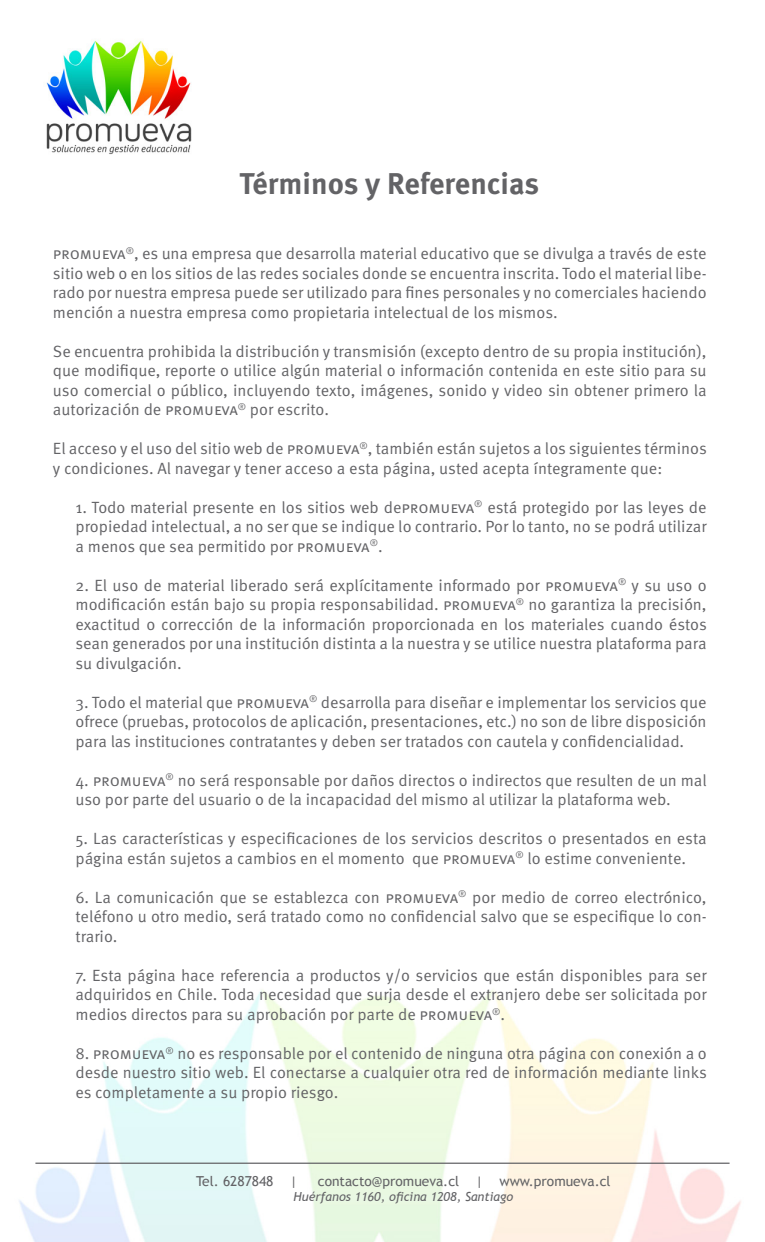
<style>
.page{position:relative;width:765px;height:1242px;background:#fff}
.page>*{position:absolute;margin:0;border:0;box-sizing:border-box;transform-origin:0 0}
.t1{font:700 30px "Meta Pro";color:#636366}
.t2{font:16.25px/19.5px "Meta Pro";color:#636366;text-align:justify}
.t3{font:13.75px "Trebuchet MS";color:#636366}
.t4{font:italic 12.5px "Trebuchet MS";color:#636366}
</style>
<div class="page">
<img style="left:46px;top:40px;width:146px;height:115px">
<img style="left:19px;top:989px;width:722px;height:253px">
<hr style="left:35px;top:1162px;width:695px;height:1px;background:#636366">
<p class="t1" style="left:239px;top:164px;width:301px">Términos y Referencias</p>
<p class="t2" style="left:53px;top:244px;width:655px">promueva<sup>®</sup>, es una empresa que desarrolla material educativo que se divulga a través de este sitio web o en los sitios de las redes sociales donde se encuentra inscrita. Todo el material libe&shy;rado por nuestra empresa puede ser utilizado para fines personales y no comerciales haciendo mención a nuestra empresa como propietaria intelectual de los mismos.</p>
<p class="t2" style="left:53px;top:342px;width:655px">Se encuentra prohibida la distribución y transmisión (excepto dentro de su propia institución), que modifique, reporte o utilice algún material o información contenida en este sitio para su uso comercial o público, incluyendo texto, imágenes, sonido y video sin obtener primero la autorización de promueva<sup>®</sup> por escrito.</p>
<p class="t2" style="left:53px;top:439px;width:655px">El acceso y el uso del sitio web de promueva<sup>®</sup>, también están sujetos a los siguientes términos y condiciones. Al navegar y tener acceso a esta página, usted acepta íntegramente que:</p>
<p class="t2" style="left:75px;top:498px;width:633px">1. Todo material presente en los sitios web depromueva<sup>®</sup> está protegido por las leyes de propiedad intelectual, a no ser que se indique lo contrario. Por lo tanto, no se podrá utilizar a menos que sea permitido por promueva<sup>®</sup>.</p>
<p class="t2" style="left:75px;top:576px;width:633px">2. El uso de material liberado será explícitamente informado por promueva<sup>®</sup> y su uso o modificación están bajo su propia responsabilidad. promueva<sup>®</sup> no garantiza la precisión, exactitud o corrección de la información proporcionada en los materiales cuando éstos sean generados por una institución distinta a la nuestra y se utilice nuestra plataforma para su divulgación.</p>
<p class="t2" style="left:75px;top:693px;width:633px">3. Todo el material que promueva<sup>®</sup> desarrolla para diseñar e implementar los servicios que ofrece (pruebas, protocolos de aplicación, presentaciones, etc.) no son de libre disposición para las instituciones contratantes y deben ser tratados con cautela y confidencialidad.</p>
<p class="t2" style="left:75px;top:771px;width:633px">4. promueva<sup>®</sup> no será responsable por daños directos o indirectos que resulten de un mal uso por parte del usuario o de la incapacidad del mismo al utilizar la plataforma web.</p>
<p class="t2" style="left:75px;top:829px;width:633px">5. Las características y especificaciones de los servicios descritos o presentados en esta página están sujetos a cambios en el momento que promueva<sup>®</sup> lo estime conveniente.</p>
<p class="t2" style="left:75px;top:888px;width:633px">6. La comunicación que se establezca con promueva<sup>®</sup> por medio de correo electrónico, teléfono u otro medio, será tratado como no confidencial salvo que se especifique lo con&shy;trario.</p>
<p class="t2" style="left:75px;top:966px;width:633px">7. Esta página hace referencia a productos y/o servicios que están disponibles para ser adquiridos en Chile. Toda necesidad que surja desde el extranjero debe ser solicitada por medios directos para su aprobación por parte de promueva<sup>®</sup>.</p>
<p class="t2" style="left:75px;top:1044px;width:633px">8. promueva<sup>®</sup> no es responsable por el contenido de ninguna otra página con conexión a o desde nuestro sitio web. El conectarse a cualquier otra red de información mediante links es completamente a su propio riesgo.</p>
<p class="t3" style="left:196px;top:1172px;width:103px">Tel. 6287848 |</p>
<p class="t3" style="left:318px;top:1172px;width:294px">contacto@promueva.cl | www.promueva.cl</p>
<p class="t4" style="left:294px;top:1188px;width:221px">Huérfanos 1160, oficina 1208, Santiago</p>
</div>
